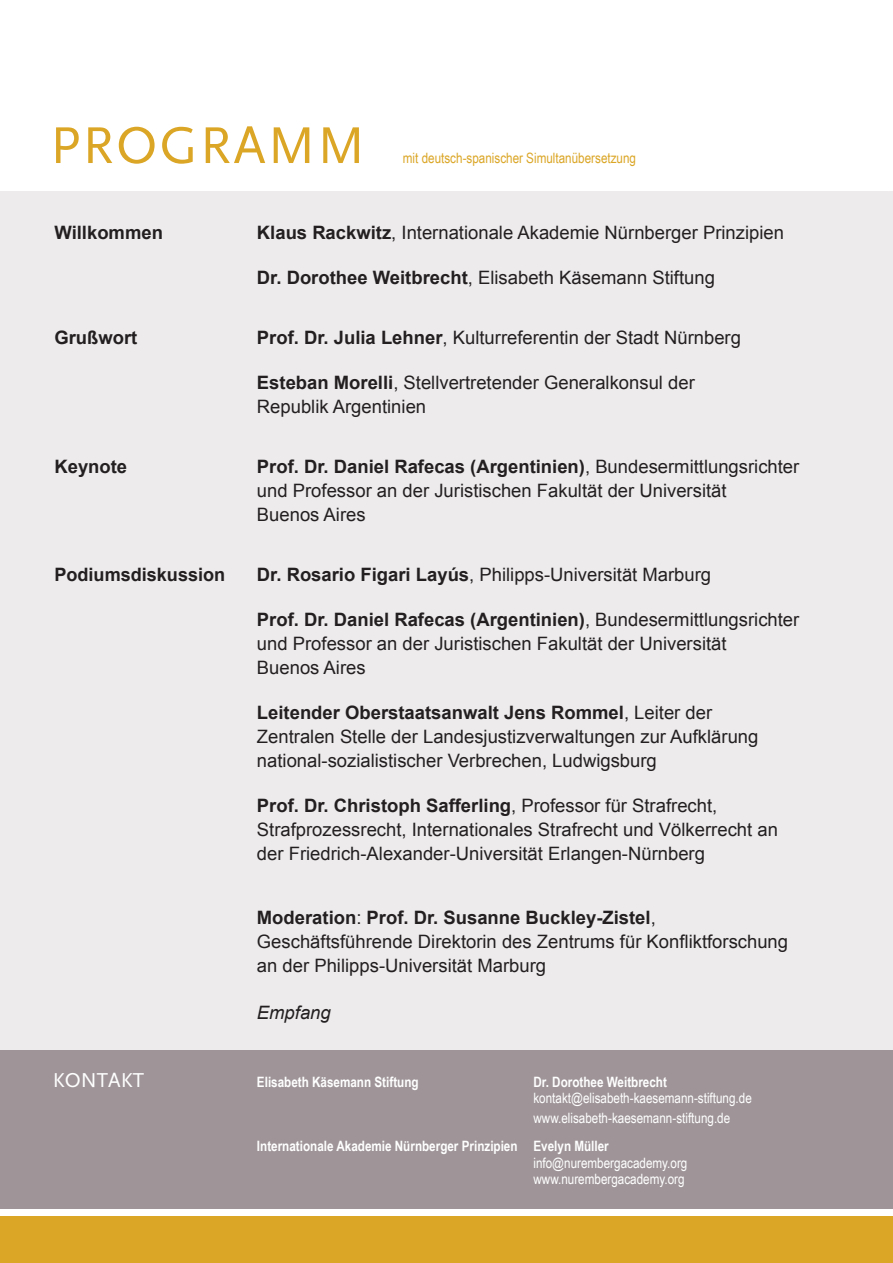
<style>
.page{position:relative;width:893px;height:1263px;background:#fff}
.page>*{position:absolute;margin:0;border:0;box-sizing:border-box;transform-origin:0 0}
.t1{font:54px "Scala Sans Caps";letter-spacing:.04em;color:#dba626}
.t2{font:21px "Scala Sans Caps";color:#fff}
.t3{font:18.45px/24px "Arial";color:#231f20}
.t4{font:700 18.45px "Arial";color:#231f20}
.t5{font:italic 18.45px "Arial";color:#231f20}
.t6{font:14.25px/19.5px "Arial Narrow";color:#fff}
.t7{font:700 14.25px "Arial Narrow";color:#fff}
.t8{font:14.25px "Arial Narrow";color:#dba626}
.s1{font-weight:700}
</style>
<div class="page">
<div style="left:0;top:191px;width:893px;height:889px;background:#edebec"></div>
<div style="left:0;top:1050px;width:893px;height:159px;background:#9f9598"></div>
<div style="left:0;top:1216px;width:893px;height:47px;background:#dba626"></div>
<h1 class="t1" style="left:50px;top:116px;width:316px">PROGRAMM</h1>
<p class="t8" style="left:403px;top:148px;width:235px">mit deutsch-spanischer Simultanübersetzung</p>
<p class="t4" style="left:54px;top:220px;width:110px">Willkommen</p>
<p class="t3" style="left:257px;top:221px;width:529px"><span class="s1">Klaus Rackwitz</span>, Internationale Akademie Nürnberger Prinzipien</p>
<p class="t3" style="left:257px;top:266px;width:460px"><span class="s1">Dr. Dorothee Weitbrecht</span>, Elisabeth Käsemann Stiftung</p>
<p class="t4" style="left:54px;top:325px;width:85px">Grußwort</p>
<p class="t3" style="left:257px;top:326px;width:485px"><span class="s1">Prof. Dr. Julia Lehner</span>, Kulturreferentin der Stadt Nürnberg</p>
<p class="t3" style="left:257px;top:371px;width:439px"><span class="s1">Esteban Morelli</span>, Stellvertretender Generalkonsul der<br>Republik Argentinien</p>
<p class="t4" style="left:54px;top:454px;width:74px">Keynote</p>
<p class="t3" style="left:257px;top:455px;width:544px"><span class="s1">Prof. Dr. Daniel Rafecas (Argentinien)</span>, Bundesermittlungsrichter und Professor an der Juristischen Fakultät der Universität<br>Buenos Aires</p>
<p class="t4" style="left:54px;top:562px;width:172px">Podiumsdiskussion</p>
<p class="t3" style="left:257px;top:563px;width:456px"><span class="s1">Dr. Rosario Figari Layús</span>, Philipps-Universität Marburg</p>
<p class="t3" style="left:257px;top:608px;width:544px"><span class="s1">Prof. Dr. Daniel Rafecas (Argentinien)</span>, Bundesermittlungsrichter und Professor an der Juristischen Fakultät der Universität<br>Buenos Aires</p>
<p class="t3" style="left:257px;top:701px;width:503px"><span class="s1">Leitender Oberstaatsanwalt Jens Rommel</span>, Leiter der<br>Zentralen Stelle der Landesjustizverwaltungen zur Aufklärung national-sozialistischer Verbrechen, Ludwigsburg</p>
<p class="t3" style="left:257px;top:794px;width:522px"><span class="s1">Prof. Dr. Christoph Safferling</span>, Professor für Strafrecht,<br>Strafprozessrecht, Internationales Strafrecht und Völkerrecht an der Friedrich-Alexander-Universität Erlangen-Nürnberg</p>
<p class="t3" style="left:257px;top:906px;width:533px"><span class="s1">Moderation</span>: <span class="s1">Prof. Dr. Susanne Buckley-Zistel</span>,<br>Geschäftsführende Direktorin des Zentrums für Konfliktforschung an der Philipps-Universität Marburg</p>
<p class="t5" style="left:257px;top:1000px;width:75px">Empfang</p>
<p class="t2" style="left:53px;top:1068px;width:93px">KONTAKT</p>
<p class="t7" style="left:257px;top:1071px;width:163px">Elisabeth Käsemann Stiftung</p>
<p class="t7" style="left:533px;top:1071px;width:135px">Dr. Dorothee Weitbrecht</p>
<p class="t6" style="left:533px;top:1088px;width:220px">kontakt@elisabeth-kaesemann-stiftung.de www.elisabeth-kaesemann-stiftung.de</p>
<p class="t7" style="left:257px;top:1135px;width:353px">Internationale Akademie Nürnberger Prinzipien Evelyn Müller</p>
<p class="t6" style="left:533px;top:1154px;width:155px;line-height:16.5px">info@nurembergacademy.org www.nurembergacademy.org</p>
</div>
